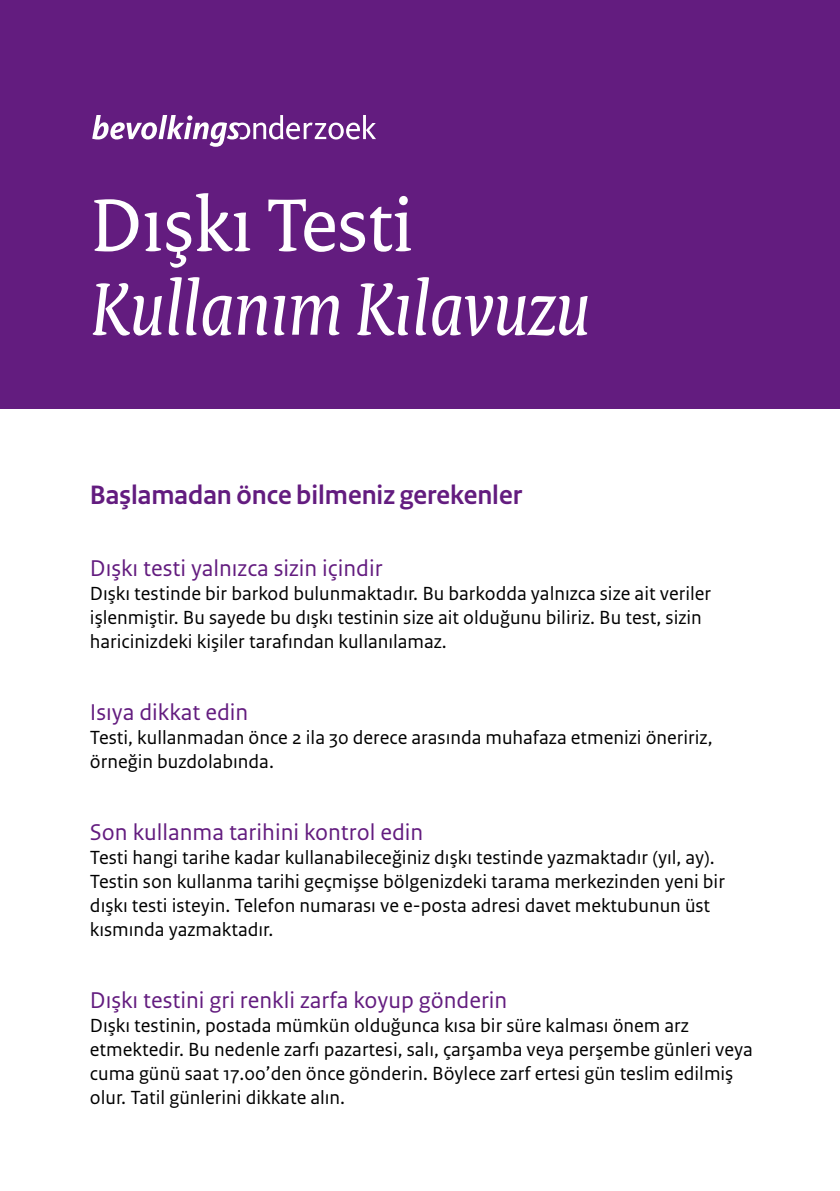
<style>
.page{position:relative;width:840px;height:1191px;background:#fff}
.page>*{position:absolute;margin:0;border:0;box-sizing:border-box;transform-origin:0 0}
._00_RIVM_Titel-2_DFK{font:italic 80px "Rijksoverheid Serif";color:#fff}
._00_RIVM_Titel-2_DFK-2{font:80px "Rijksoverheid Serif";color:#fff}
._05_RIVM_Paragraafko{font:700 28px "Rijksoverheid Sans Heading";color:#631c7f}
._06_RIVM_Alineakop{font:24px "Rijksoverheid Sans Text";color:#631c7f}
._10_RIVM_Broodtekst{font:20px/24px "Rijksoverheid Sans Text";color:#000}
</style>
<div class="page">
<div style="left:0;top:0;width:839px;height:408px;background:#631c7f"></div>
<svg style="left:92px;top:115px;width:284px;height:32px"></svg>
<p class="_00_RIVM_Titel-2_DFK-2" style="left:91px;top:177px;width:324px">Dışkı Testi</p>
<p class="_00_RIVM_Titel-2_DFK" style="left:91px;top:260px;width:500px">Kullanım Kılavuzu</p>
<p class="_05_RIVM_Paragraafko" style="left:90px;top:479px;width:433px">Başlamadan önce bilmeniz gerekenler</p>
<h3 class="_06_RIVM_Alineakop" style="left:90px;top:554px;width:294px">Dışkı testi yalnızca sizin içindir</h3>
<p class="_10_RIVM_Broodtekst" style="left:90px;top:582px;width:622px">Dışkı testinde bir barkod bulunmaktadır. Bu barkodda yalnızca size ait veriler işlenmiştir. Bu sayede bu dışkı testinin size ait olduğunu biliriz. Bu test, sizin haricinizdeki kişiler tarafından kullanılamaz.</p>
<h3 class="_06_RIVM_Alineakop" style="left:90px;top:698px;width:160px">Isıya dikkat edin</h3>
<p class="_10_RIVM_Broodtekst" style="left:90px;top:726px;width:624px">Testi, kullanmadan önce 2 ila 30 derece arasında muhafaza etmenizi öneririz, örneğin buzdolabında.</p>
<h3 class="_06_RIVM_Alineakop" style="left:90px;top:818px;width:335px">Son kullanma tarihini kontrol edin</h3>
<p class="_10_RIVM_Broodtekst" style="left:90px;top:846px;width:636px">Testi hangi tarihe kadar kullanabileceğiniz dışkı testinde yazmaktadır (yıl, ay).<br>Testin son kullanma tarihi geçmişse bölgenizdeki tarama merkezinden yeni bir dışkı testi isteyin. Telefon numarası ve e-posta adresi davet mektubunun üst kısmında yazmaktadır.</p>
<h3 class="_06_RIVM_Alineakop" style="left:90px;top:986px;width:418px">Dışkı testini gri renkli zarfa koyup gönderin</h3>
<p class="_10_RIVM_Broodtekst" style="left:90px;top:1014px;width:664px">Dışkı testinin, postada mümkün olduğunca kısa bir süre kalması önem arz etmektedir. Bu nedenle zarfı pazartesi, salı, çarşamba veya perşembe günleri veya cuma günü saat 17.00’den önce gönderin. Böylece zarf ertesi gün teslim edilmiş olur. Tatil günlerini dikkate alın.</p>
</div>
